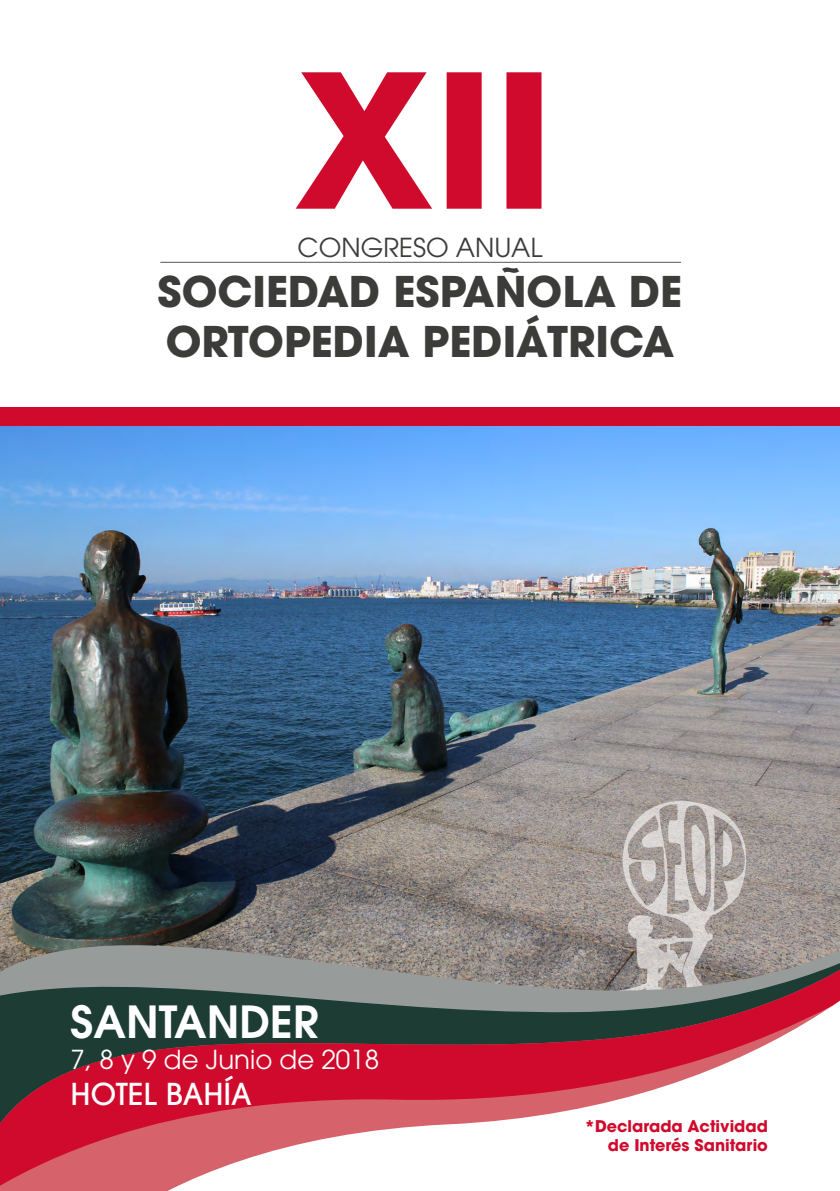
<style>
.page{position:relative;width:840px;height:1191px;background:#fff}
.page>*{position:absolute;margin:0;border:0;box-sizing:border-box;transform-origin:0 0}
.t1{font:600 44px "ITC Avant Garde Pro";color:#fff}
.t2{font:700 42px/50.4px "ITC Avant Garde Pro";color:#3c3c3b}
.t3{font:500 30px "ITC Avant Garde Pro";color:#fff}
.t4{font:26px "ITC Avant Garde Pro";color:#fff}
.t5{font:26px "ITC Avant Garde Pro";color:#3c3c3b}
.t6{font:700 16px/19.2px "ITC Avant Garde Pro";color:#d00a2c;text-align:right}
</style>
<div class="page">
<img style="left:0;top:425px;width:839px;height:438px">
<div style="left:0;top:407px;width:839px;height:18px;background:#d00a2c"></div>
<hr style="left:160px;top:262px;width:520px;height:1px;background:#575756">
<svg style="left:619px;top:797px;width:151px;height:66px;background:#b0a8a5"></svg>
<svg style="left:295px;top:72px;width:246px;height:137px"></svg>
<img style="left:0;top:863px;width:839px;height:328px">
<svg style="left:0;top:909px;width:839px;height:281px"></svg>
<p class="t5" style="left:297px;top:231px;width:246px">CONGRESO ANUAL</p>
<p class="t2" style="left:157px;top:266px;width:526px">SOCIEDAD ESPAÑOLA DE<br>ORTOPEDIA PEDIÁTRICA</p>
<p class="t1" style="left:71px;top:993px;width:249px">SANTANDER</p>
<p class="t4" style="left:71px;top:1043px;width:310px">7, 8 y 9 de Junio de 2018</p>
<p class="t3" style="left:71px;top:1075px;width:182px">HOTEL BAHÍA</p>
<p class="t6" style="left:584px;top:1116px;width:185px">*Declarada Actividad de Interés Sanitario</p>
</div>
